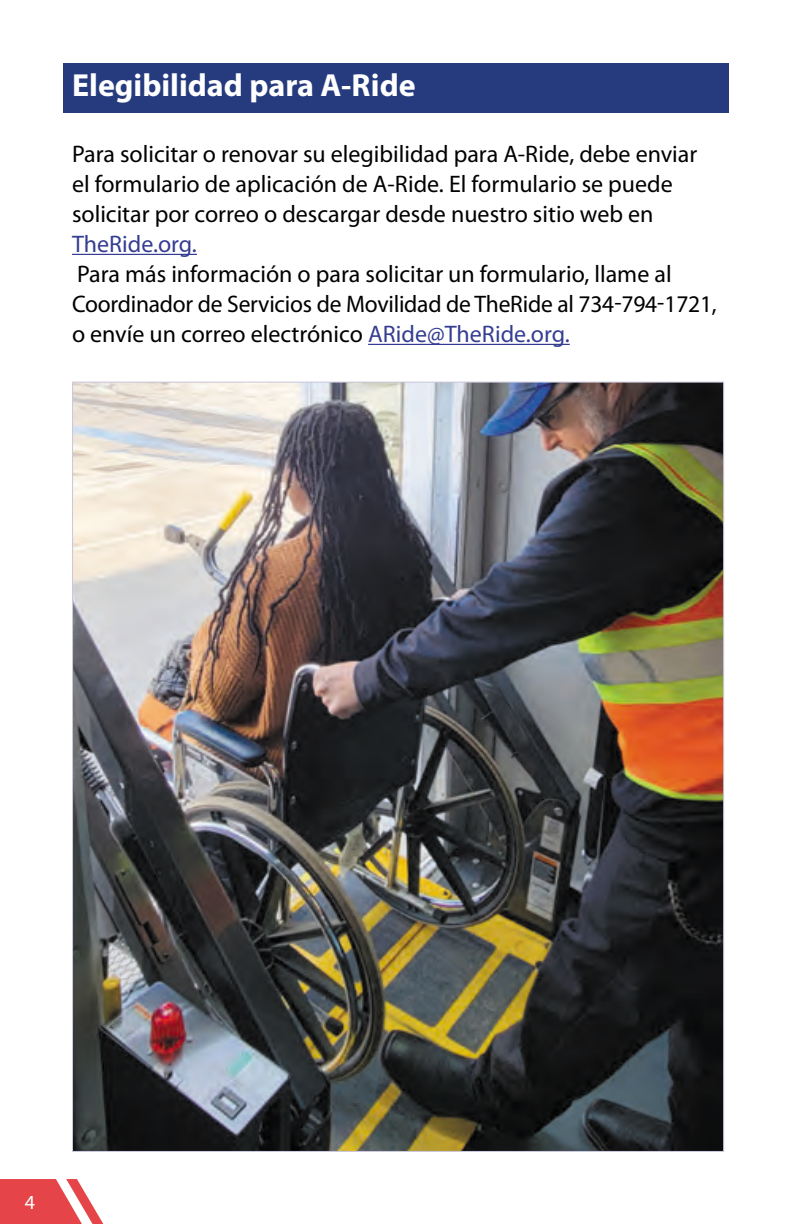
<style>
.page{position:relative;width:792px;height:1224px;background:#fff}
.page>*{position:absolute;margin:0;border:0;box-sizing:border-box;transform-origin:0 0}
.header_1{font:700 32px "Myriad Pro";color:#fff}
.body{font:24px/30px "Myriad Pro";color:#000}
.t1{font:20px "Myriad Pro";color:#fff}
.s1{color:#343d92}
</style>
<div class="page">
<svg style="left:0;top:1179px;width:104px;height:45px"></svg>
<div style="left:63px;top:63px;width:666px;height:50px;background:#263b7e"></div>
<hr style="left:72px;top:254px;width:125px;height:1px;background:#343d92">
<hr style="left:368px;top:344px;width:202px;height:1px;background:#343d92">
<img style="left:74px;top:384px;width:648px;height:766px">
<p class="header_1" style="left:72px;top:64px;width:345px">Elegibilidad para A-Ride</p>
<p class="body" style="left:72px;top:139px;width:646px">Para solicitar o renovar su elegibilidad para A-Ride, debe enviar el formulario de aplicación de A-Ride. El formulario se puede solicitar por correo o descargar desde nuestro sitio web en <span class="s1">TheRide.org.<br></span>Para más información o para solicitar un formulario, llame al Coordinador de Servicios de Movilidad de TheRide al 734-794-1721, o envíe un correo electrónico <span class="s1">ARide@TheRide.org.</span></p>
<p class="t1" style="left:25px;top:1190px;width:12px">4</p>
</div>
